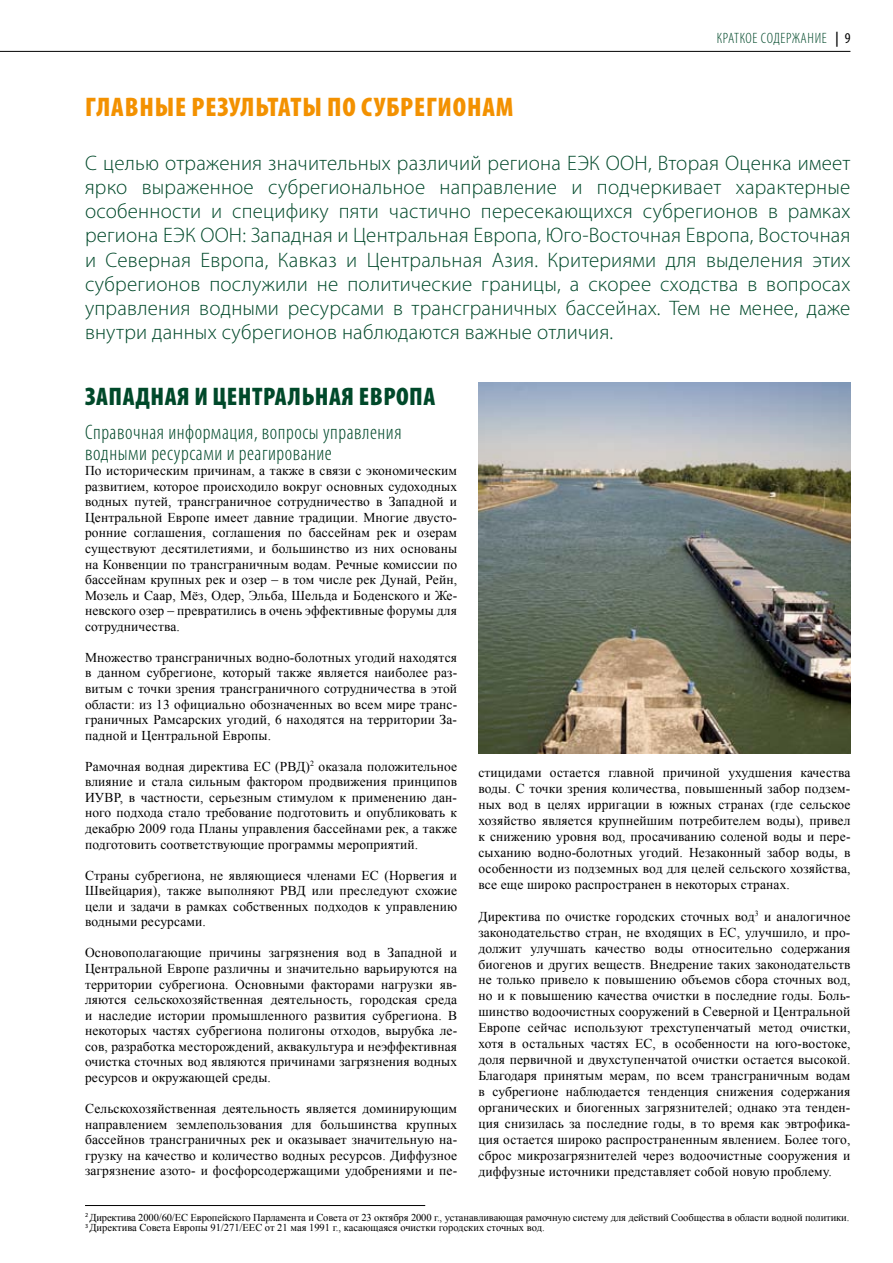
<style>
.page{position:relative;width:893px;height:1263px;background:#fff}
.page>*{position:absolute;margin:0;border:0;box-sizing:border-box;transform-origin:0 0}
.t1{font:900 condensed 27px "Myriad Pro";letter-spacing:.03em;color:#f39100}
.t2{font:900 condensed 25.5px "Myriad Pro";letter-spacing:.02em;color:#00492a}
.t3{font:300 21px/24.2px "Myriad Pro";letter-spacing:.01em;color:#00492a;text-align:justify}
.t4{font:300 condensed 21px/21.1px "Myriad Pro";letter-spacing:.025em;color:#00492a}
.t5{font:300 condensed 15px "Myriad Pro";letter-spacing:.04em;color:#00492a}
.t6{font:13.5px/15.6px "Times New Roman";letter-spacing:.01em;color:#000;text-align:justify}
.t7{font:10.5px/10.5px "Times New Roman";letter-spacing:-.01em;color:#000}
.s1{font-weight:600;color:#000}
.s2{font-weight:400;color:#000}
</style>
<div class="page">
<hr style="left:0;top:51px;width:850px;height:1px;background:#000">
<hr style="left:85px;top:1205px;width:340px;height:1px;background:#000">
<img style="left:478px;top:383px;width:372px;height:371px">
<h1 class="t1" style="left:85px;top:92px;width:430px">ГЛАВНЫЕ РЕЗУЛЬТАТЫ ПО СУБРЕГИОНАМ</h1>
<p class="t5" style="left:717px;top:30px;width:135px">Краткое содержание <span class="s1">|</span> <span class="s2">9</span></p>
<p class="t3" style="left:85px;top:151px;width:767px">С целью отражения значительных различий региона ЕЭК ООН, Вторая Оценка имеет ярко выраженное субрегиональное направление и подчеркивает характерные особенности и специфику пяти частично пересекающихся субрегионов в рамках региона ЕЭК ООН: Западная и Центральная Европа, Юго-Восточная Европа, Восточная и Северная Европа, Кавказ и Центральная Азия. Критериями для выделения этих субрегионов послужили не политические границы, а скорее сходства в вопросах управления водными ресурсами в трансграничных бассейнах. Тем не менее, даже внутри данных субрегионов наблюдаются важные отличия.</p>
<h2 class="t2" style="left:85px;top:382px;width:352px">ЗАПАДНАЯ И ЦЕНТРАЛЬНАЯ ЕВРОПА</h2>
<h3 class="t4" style="left:85px;top:421px;width:318px">Справочная информация, вопросы управления водными ресурсами и реагирование</h3>
<p class="t6" style="left:85px;top:463px;width:374px">По историческим причинам, а также в связи с экономическим развитием, которое происходило вокруг основных судоходных водных путей, трансграничное сотрудничество в Западной и Центральной Европе имеет давние традиции. Многие двусто&shy;ронние соглашения, соглашения по бассейнам рек и озерам существуют десятилетиями, и большинство из них основаны на Конвенции по трансграничным водам. Речные комиссии по бассейнам крупных рек и озер – в том числе рек Дунай, Рейн, Мозель и Саар, Мёз, Одер, Эльба, Шельда и Боденского и Же&shy;невского озер – превратились в очень эффективные форумы для сотрудничества.</p>
<p class="t6" style="left:85px;top:649px;width:374px">Множество трансграничных водно-болотных угодий находятся в данном субрегионе, который также является наиболее раз&shy;витым с точки зрения трансграничного сотрудничества в этой области: из 13 официально обозначенных во всем мире транс&shy;граничных Рамсарских угодий, 6 находятся на территории За&shy;падной и Центральной Европы.</p>
<p class="t6" style="left:85px;top:758px;width:374px">Рамочная водная директива ЕС (РВД)<sup>2</sup> оказала положительное влияние и стала сильным фактором продвижения принципов ИУВР, в частности, серьезным стимулом к применению дан&shy;ного подхода стало требование подготовить и опубликовать к декабрю 2009 года Планы управления бассейнами рек, а также подготовить соответствующие программы мероприятий.</p>
<p class="t6" style="left:85px;top:867px;width:374px">Страны субрегиона, не являющиеся членами ЕС (Норвегия и Швейцария), также выполняют РВД или преследуют схожие цели и задачи в рамках собственных подходов к управлению водными ресурсами.</p>
<p class="t6" style="left:85px;top:945px;width:374px">Основополагающие причины загрязнения вод в Западной и Центральной Европе различны и значительно варьируются на территории субрегиона. Основными факторами нагрузки яв&shy;ляются сельскохозяйственная деятельность, городская среда и наследие истории промышленного развития субрегиона. В некоторых частях субрегиона полигоны отходов, вырубка ле&shy;сов, разработка месторождений, аквакультура и неэффективная очистка сточных вод являются причинами загрязнения водных ресурсов и окружающей среды.</p>
<p class="t6" style="left:85px;top:1100px;width:374px">Сельскохозяйственная деятельность является доминирующим направлением землепользования для большинства крупных бассейнов трансграничных рек и оказывает значительную на&shy;грузку на качество и количество водных ресурсов. Диффузное загрязнение азото- и фосфорсодержащими удобрениями и пе-</p>
<p class="t6" style="left:478px;top:765px;width:374px">стицидами остается главной причиной ухудшения качества воды. С точки зрения количества, повышенный забор подзем&shy;ных вод в целях ирригации в южных странах (где сельское хозяйство является крупнейшим потребителем воды), привел к снижению уровня вод, просачиванию соленой воды и пере&shy;сыханию водно-болотных угодий. Незаконный забор воды, в особенности из подземных вод для целей сельского хозяйства, все еще широко распространен в некоторых странах.</p>
<p class="t6" style="left:478px;top:908px;width:374px">Директива по очистке городских сточных вод<sup>3</sup> и аналогичное законодательство стран, не входящих в ЕС, улучшило, и про&shy;должит улучшать качество воды относительно содержания биогенов и других веществ. Внедрение таких законодательств не только привело к повышению объемов сбора сточных вод, но и к повышению качества очистки в последние годы. Боль&shy;шинство водоочистных сооружений в Северной и Центральной Европе сейчас используют трехступенчатый метод очистки, хотя в остальных частях ЕС, в особенности на юго-востоке, доля первичной и двухступенчатой очистки остается высокой.<br>Благодаря принятым мерам, по всем трансграничным водам в субрегионе наблюдается тенденция снижения содержания органических и биогенных загрязнителей; однако эта тенден&shy;ция снизилась за последние годы, в то время как эвтрофика&shy;ция остается широко распространенным явлением. Более того, сброс микрозагрязнителей через водоочистные сооружения и диффузные источники представляет собой новую проблему.</p>
<p class="t7" style="left:85px;top:1212px;width:766px"><sup>2</sup> Директива 2000/60/EC Европейского Парламента и Совета от 23 октября 2000 г., устанавливающая рамочную систему для действий Сообщества в области водной политики.<br><sup>3</sup> Директива Совета Европы 91/271/EEC от 21 мая 1991 г., касающаяся очистки городских сточных вод.</p>
</div>
